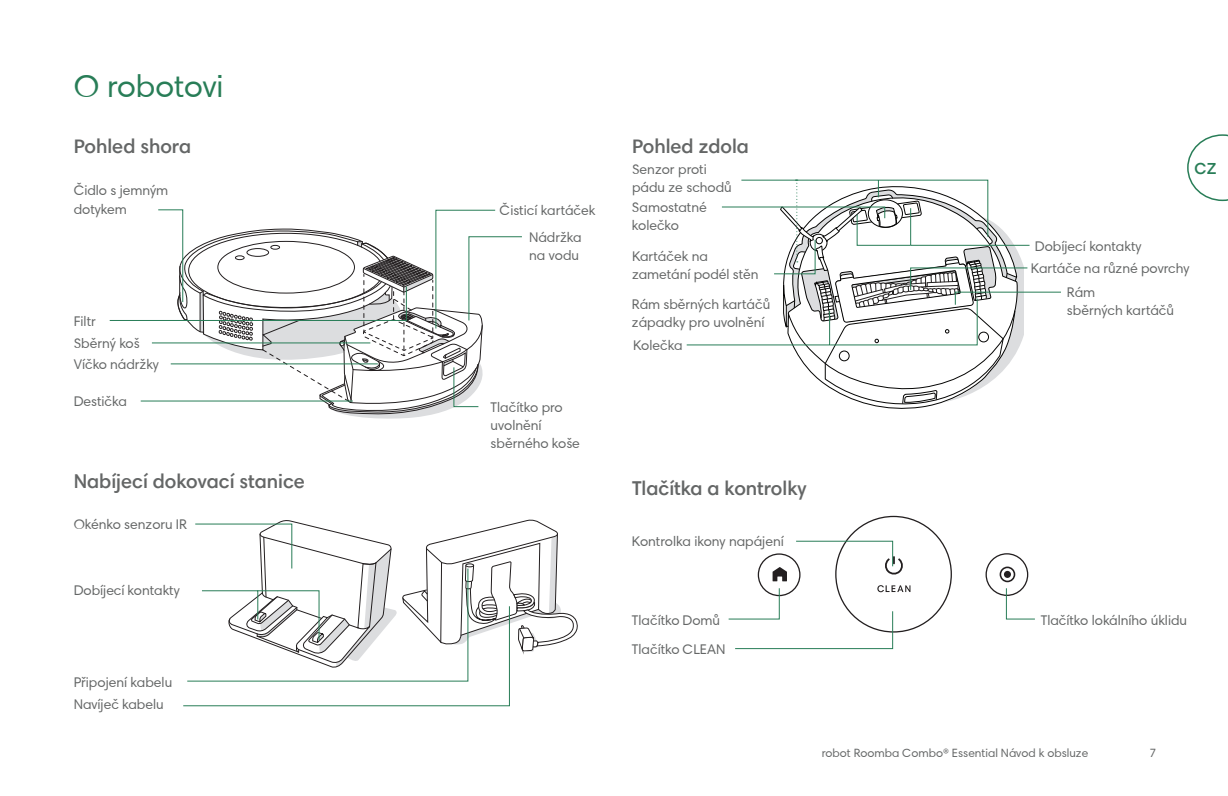
<style>
.page{position:relative;width:1228px;height:796px;background:#fff}
.page>*{position:absolute;margin:0;border:0;box-sizing:border-box;transform-origin:0 0}
.p_h1_s8{font:32px "Harmonia Sans Pro Global";color:#287d57}
.p_h6{font:600 20px "Harmonia Sans Pro Global";color:#646666}
.t1{font:600 16px "Harmonia Sans Pro Global";color:#287d57}
.p_base{font:14px/18px "Harmonia Sans Pro Global";color:#646666}
.p_diagrams{font:14px/18px "Harmonia Sans Pro Global";color:#646666}
.t2{font:12px "Harmonia Sans Pro Global";color:#646666}
</style>
<div class="page">
<svg style="left:1187px;top:134px;width:40px;height:67px"></svg>
<div style="left:985px;top:553px;width:43px;height:42px;border:1px solid #231f20;border-radius:50%"></div>
<svg style="left:109px;top:209px;width:413px;height:210px"></svg>
<svg style="left:728px;top:540px;width:182px;height:109px"></svg>
<svg style="left:999px;top:566px;width:36px;height:54px"></svg>
<svg style="left:686px;top:179px;width:375px;height:230px"></svg>
<svg style="left:183px;top:519px;width:395px;height:187px"></svg>
<p class="p_h1_s8" style="left:74px;top:67px;width:151px">O robotovi</p>
<p class="p_h6" style="left:74px;top:135px;width:119px">Pohled shora</p>
<p class="p_h6" style="left:632px;top:135px;width:118px">Pohled zdola</p>
<p class="p_base" style="left:74px;top:181px;width:96px">Čidlo s jemným dotykem</p>
<p class="p_base" style="left:74px;top:312px;width:24px">Filtr</p>
<p class="p_base" style="left:74px;top:334px;width:68px">Sběrný koš</p>
<p class="p_base" style="left:74px;top:354px;width:87px">Víčko nádržky</p>
<p class="p_base" style="left:74px;top:392px;width:55px">Destička</p>
<p class="p_base" style="left:499px;top:201px;width:97px">Čisticí kartáček</p>
<p class="p_base" style="left:529px;top:228px;width:54px">Nádržka na vodu</p>
<p class="p_base" style="left:490px;top:398px;width:91px">Tlačítko pro uvolnění sběrného koše</p>
<p class="p_base" style="left:632px;top:160px;width:101px">Senzor proti pádu ze schodů</p>
<p class="p_base" style="left:632px;top:198px;width:76px">Samostatné kolečko</p>
<p class="t1" style="left:1194px;top:159px;width:24px">CZ</p>
<p class="p_base" style="left:1034px;top:237px;width:108px">Dobíjecí kontakty</p>
<p class="p_diagrams" style="left:1066px;top:283px;width:109px">Rám<br>sběrných kartáčů</p>
<p class="p_base" style="left:632px;top:247px;width:128px">Kartáček na zametání podél stěn</p>
<p class="p_base" style="left:1030px;top:258px;width:160px">Kartáče na různé povrchy</p>
<p class="p_base" style="left:632px;top:295px;width:140px">Rám sběrných kartáčů</p>
<p class="p_base" style="left:632px;top:313px;width:134px">západky pro uvolnění</p>
<p class="p_base" style="left:633px;top:336px;width:51px">Kolečka</p>
<p class="p_h6" style="left:74px;top:469px;width:233px">Nabíjecí dokovací stanice</p>
<p class="p_h6" style="left:632px;top:476px;width:176px">Tlačítka a kontrolky</p>
<p class="p_base" style="left:74px;top:515px;width:115px">Okénko senzoru IR</p>
<p class="p_base" style="left:74px;top:581px;width:108px">Dobíjecí kontakty</p>
<p class="p_base" style="left:74px;top:672px;width:100px">Připojení kabelu</p>
<p class="p_base" style="left:74px;top:695px;width:91px">Navíječ kabelu</p>
<p class="p_base" style="left:632px;top:532px;width:153px">Kontrolka ikony napájení</p>
<p class="p_base" style="left:632px;top:610px;width:90px">Tlačítko Domů</p>
<p class="p_base" style="left:632px;top:640px;width:95px">Tlačítko CLEAN</p>
<p class="p_base" style="left:1040px;top:610px;width:148px">Tlačítko lokálního úklidu</p>
<p class="t2" style="left:821px;top:745px;width:268px">robot Roomba Combo® Essential Návod k obsluze</p>
<p class="t2" style="left:1149px;top:745px;width:8px">7</p>
</div>
